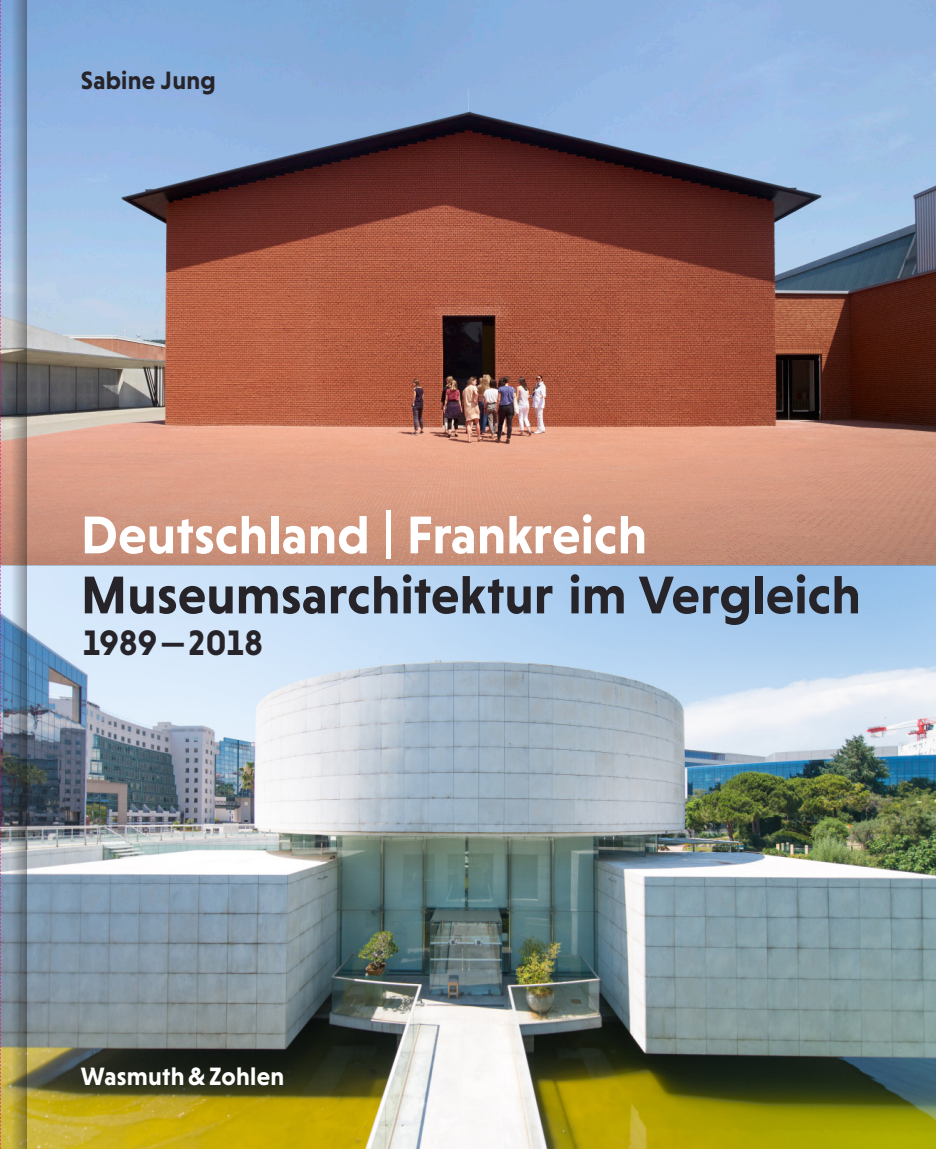
<style>
.page{position:relative;width:936px;height:1149px;background:#fff}
.page>*{position:absolute;margin:0;border:0;box-sizing:border-box;transform-origin:0 0}
.t1{font:700 54px "Niveau Grotesk";letter-spacing:.005em;color:#262329}
.t2{font:700 54px "Niveau Grotesk";letter-spacing:.005em;color:#fff}
.t3{font:700 36px "Niveau Grotesk";letter-spacing:.01em;color:#262329}
.t4{font:700 25.5px "Niveau Grotesk";letter-spacing:.01em;color:#fff}
.t5{font:700 25.5px "Niveau Grotesk";letter-spacing:.01em;color:#262329}
</style>
<div class="page">
<img style="left:1px;top:0;width:934px;height:1148px">
<svg style="left:1px;top:425px;width:934px;height:141px;background:#d49a83"></svg>
<img style="left:11px;top:0;width:16px;height:1148px">
<svg style="left:0;top:0;width:1px;height:1148px"></svg>
<p class="t5" style="left:81px;top:66px;width:136px">Sabine Jung</p>
<p class="t2" style="left:81px;top:503px;width:567px">Deutschland | Frankreich</p>
<p class="t1" style="left:81px;top:563px;width:781px">Museumsarchitektur im Vergleich</p>
<p class="t3" style="left:83px;top:622px;width:181px">1989—2018</p>
<p class="t4" style="left:81px;top:1060px;width:205px">Wasmuth&amp;Zohlen</p>
</div>
